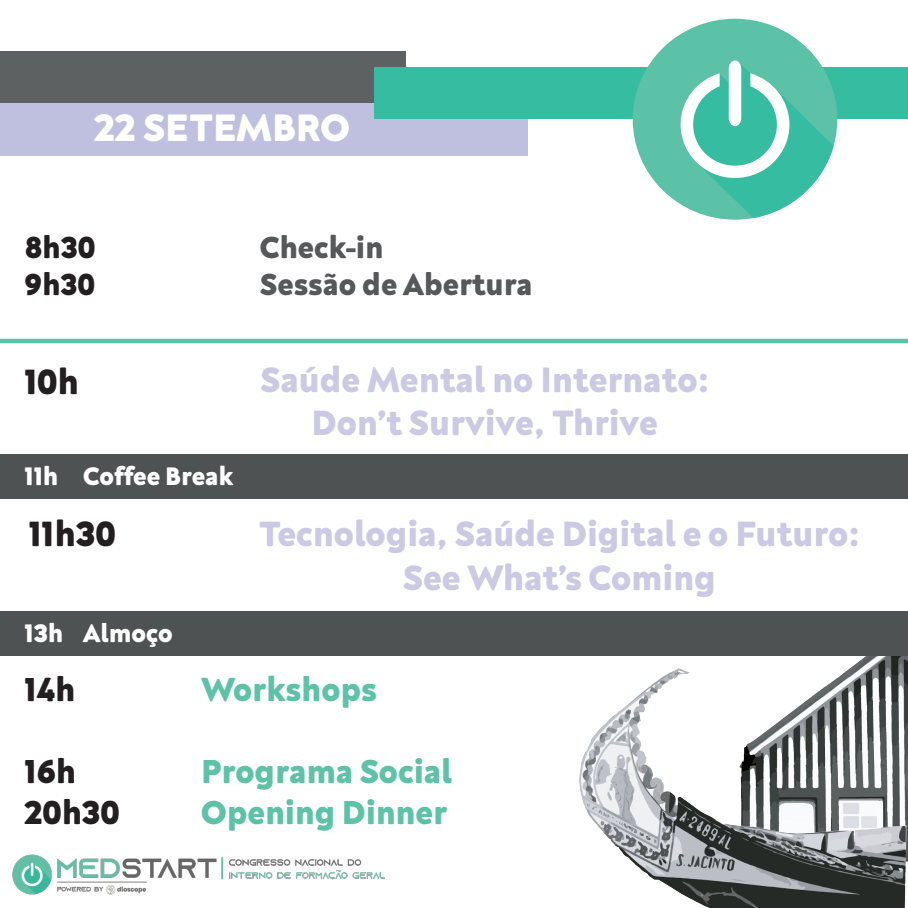
<style>
.page{position:relative;width:908px;height:908px;background:#fff}
.page>*{position:absolute;margin:0;border:0;box-sizing:border-box;transform-origin:0 0}
.t1{font:800 39.2px "Neufreit";color:#fff}
.t2{font:800 36px/43.2px "Neufreit";color:#cbc9e4;text-align:center}
.t3{font:800 36px "Neufreit";color:#231f20}
.t4{font:800 34px "Neufreit";color:#5dc2a8}
.t5{font:800 34px "Neufreit";color:#5cc2a8}
.t6{font:800 34px "Neufreit";color:#231f20}
.t7{font:800 31.2px "Neufreit";color:#57585a}
.t8{font:800 31.2px "Neufreit";color:#231f20}
.t9{font:800 26px "Neufreit";color:#fff}
</style>
<div class="page">
<div style="left:0;top:338px;width:907px;height:5px;background:#5cc2a8"></div>
<div style="left:0;top:454px;width:907px;height:45px;background:#4f5252"></div>
<img style="left:12px;top:854px;width:373px;height:41px">
<img style="left:550px;top:655px;width:357px;height:252px">
<div style="left:0;top:610px;width:907px;height:45px;background:#4f5252"></div>
<div style="left:0;top:97px;width:527px;height:59px;background:#bfc0df"></div>
<div style="left:0;top:51px;width:406px;height:52px;background:#5d6162"></div>
<div style="left:375px;top:67px;width:532px;height:52px;background:#36bda1"></div>
<div style="left:632px;top:19px;width:204px;height:200px;background:#5bc2a7;border-radius:50%"></div>
<svg style="left:680px;top:60px;width:153px;height:158px"></svg>
<p class="t1" style="left:94px;top:104px;width:257px">22 SETEMBRO</p>
<p class="t8" style="left:24px;top:228px;width:72px">8h30</p>
<p class="t7" style="left:260px;top:228px;width:125px">Check-in</p>
<p class="t8" style="left:24px;top:266px;width:72px">9h30</p>
<p class="t7" style="left:260px;top:266px;width:274px">Sessão de Abertura</p>
<p class="t3" style="left:24px;top:360px;width:56px">10h</p>
<p class="t9" style="left:24px;top:460px;width:210px">11h Coffee Break</p>
<p class="t3" style="left:29px;top:512px;width:88px">11h30</p>
<p class="t9" style="left:24px;top:617px;width:150px">13h Almoço</p>
<p class="t2" style="left:260px;top:357px;width:450px">Saúde Mental no Internato:<br>Don’t Survive, Thrive</p>
<p class="t2" style="left:259px;top:511px;width:602px">Tecnologia, Saúde Digital e o Futuro:<br>See What’s Coming</p>
<p class="t6" style="left:24px;top:669px;width:52px">14h</p>
<p class="t4" style="left:201px;top:669px;width:177px">Workshops</p>
<p class="t6" style="left:24px;top:750px;width:53px">16h</p>
<p class="t4" style="left:201px;top:750px;width:252px">Programa Social</p>
<p class="t6" style="left:24px;top:791px;width:97px">20h30</p>
<p class="t5" style="left:201px;top:791px;width:247px">Opening Dinner</p>
</div>
